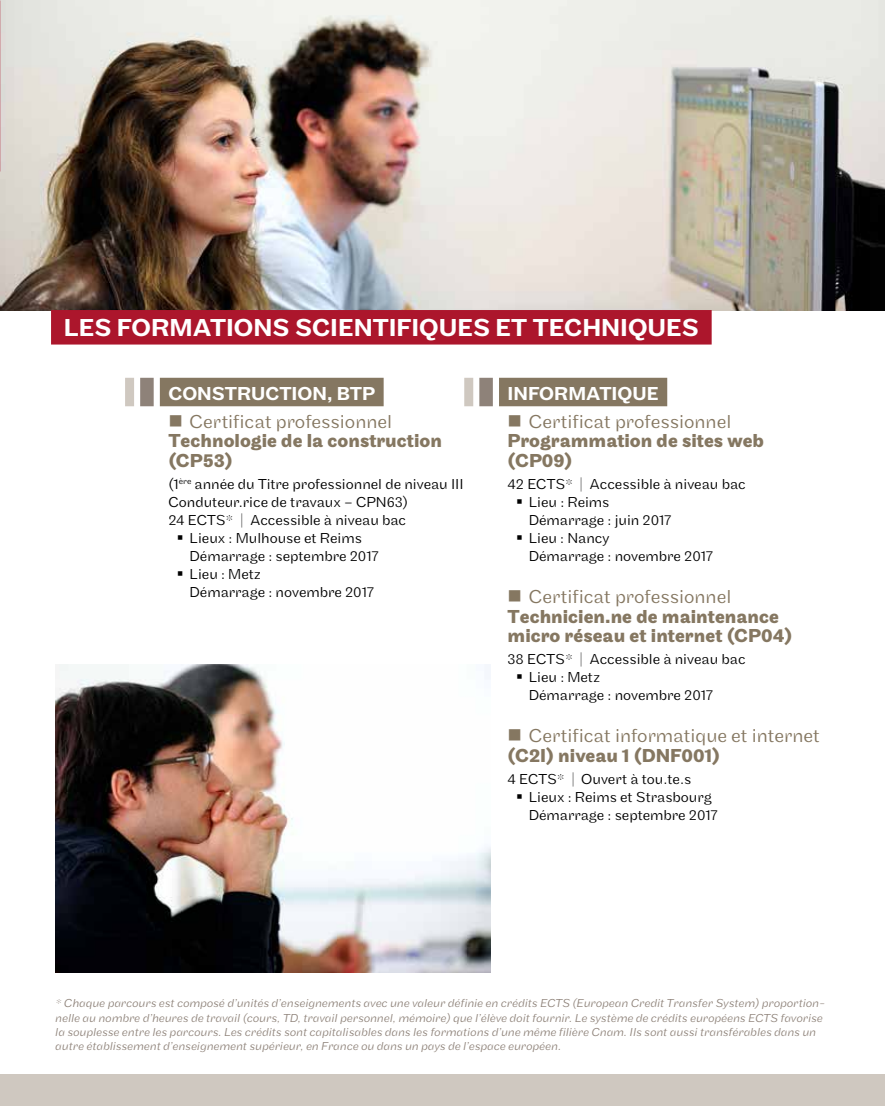
<style>
.page{position:relative;width:885px;height:1106px;background:#fff}
.page>*{position:absolute;margin:0;border:0;box-sizing:border-box;transform-origin:0 0}
.t1{font:500 25.5px "Maple";color:#fff}
.t2{font:700 19.5px/19.5px "Maple";color:#857761}
.t3{font:300 19.5px "Maple";color:#857761}
.t4{font:500 19.5px "Maple";color:#fff}
.t5{font:300 15px/18px "Maple";color:#000}
.t6{font:italic 300 12px/14.4px "Maple";color:#8e8279}
</style>
<div class="page">
<img style="left:0;top:0;width:884px;height:310px">
<div style="left:0;top:1074px;width:884px;height:32px;background:#cfc8c0"></div>
<div style="left:140px;top:378px;width:14px;height:28px;background:#8e8279"></div>
<div style="left:125px;top:378px;width:9px;height:28px;background:#cfc8c0"></div>
<div style="left:479px;top:378px;width:14px;height:28px;background:#8e8279"></div>
<div style="left:464px;top:378px;width:9px;height:28px;background:#cfc8c0"></div>
<div style="left:160px;top:378px;width:223px;height:28px;background:#857761"></div>
<div style="left:499px;top:378px;width:168px;height:28px;background:#857761"></div>
<div style="left:51px;top:310px;width:660px;height:34px;background:#ac162c"></div>
<img style="left:55px;top:664px;width:435px;height:308px">
<h1 class="t1" style="left:64px;top:313px;width:636px">LES FORMATIONS SCIENTIFIQUES ET TECHNIQUES</h1>
<h2 class="t4" style="left:168px;top:382px;width:208px">CONSTRUCTION, BTP</h2>
<h2 class="t3" style="left:190px;top:410px;width:204px">Certificat professionnel</h2>
<h2 class="t2" style="left:168px;top:431px;width:275px">Technologie de la construction (CP53)</h2>
<p class="t5" style="left:168px;top:475px;width:297px">(1<sup>ère</sup> année du Titre professionnel de niveau III</p>
<p class="t5" style="left:168px;top:493px;width:241px">Conduteur.rice de travaux – CPN63)</p>
<p class="t5" style="left:168px;top:511px;width:239px">24 ECTS* | Accessible à niveau bac</p>
<p class="t5" style="left:189px;top:529px;width:174px">Lieux : Mulhouse et Reims</p>
<p class="t5" style="left:189px;top:547px;width:190px">Démarrage : septembre 2017</p>
<p class="t5" style="left:189px;top:565px;width:73px">Lieu : Metz</p>
<p class="t5" style="left:189px;top:583px;width:186px">Démarrage : novembre 2017</p>
<h2 class="t4" style="left:507px;top:382px;width:153px">INFORMATIQUE</h2>
<h2 class="t3" style="left:528px;top:410px;width:204px">Certificat professionnel</h2>
<h2 class="t2" style="left:507px;top:431px;width:258px">Programmation de sites web (CP09)</h2>
<p class="t5" style="left:528px;top:475px;width:218px;text-indent:-21px">42 ECTS* | Accessible à niveau bac<br>Lieu : Reims<br>Démarrage : juin 2017<br>Lieu : Nancy<br>Démarrage : novembre 2017</p>
<h2 class="t3" style="left:528px;top:585px;width:204px">Certificat professionnel</h2>
<h2 class="t2" style="left:507px;top:606px;width:286px">Technicien.ne de maintenance micro réseau et internet (CP04)</h2>
<p class="t5" style="left:528px;top:650px;width:218px;text-indent:-21px">38 ECTS* | Accessible à niveau bac<br>Lieu : Metz<br>Démarrage : novembre 2017</p>
<h2 class="t3" style="left:528px;top:724px;width:292px">Certificat informatique et internet</h2>
<h2 class="t2" style="left:507px;top:745px;width:214px">(C2I) niveau 1 (DNF001)</h2>
<p class="t5" style="left:528px;top:770px;width:190px;text-indent:-21px">4 ECTS* | Ouvert à tou.te.s<br>Lieux : Reims et Strasbourg<br>Démarrage : septembre 2017</p>
<p class="t6" style="left:55px;top:996px;width:771px">* Chaque parcours est composé d’unités d’enseignements avec une valeur définie en crédits ECTS (European Credit Transfer System) proportion&shy;nelle au nombre d’heures de travail (cours, TD, travail personnel, mémoire) que l’élève doit fournir. Le système de crédits européens ECTS favorise la souplesse entre les parcours. Les crédits sont capitalisables dans les formations d’une même filière Cnam. Ils sont aussi transférables dans un autre établissement d’enseignement supérieur, en France ou dans un pays de l’espace européen.</p>
</div>
